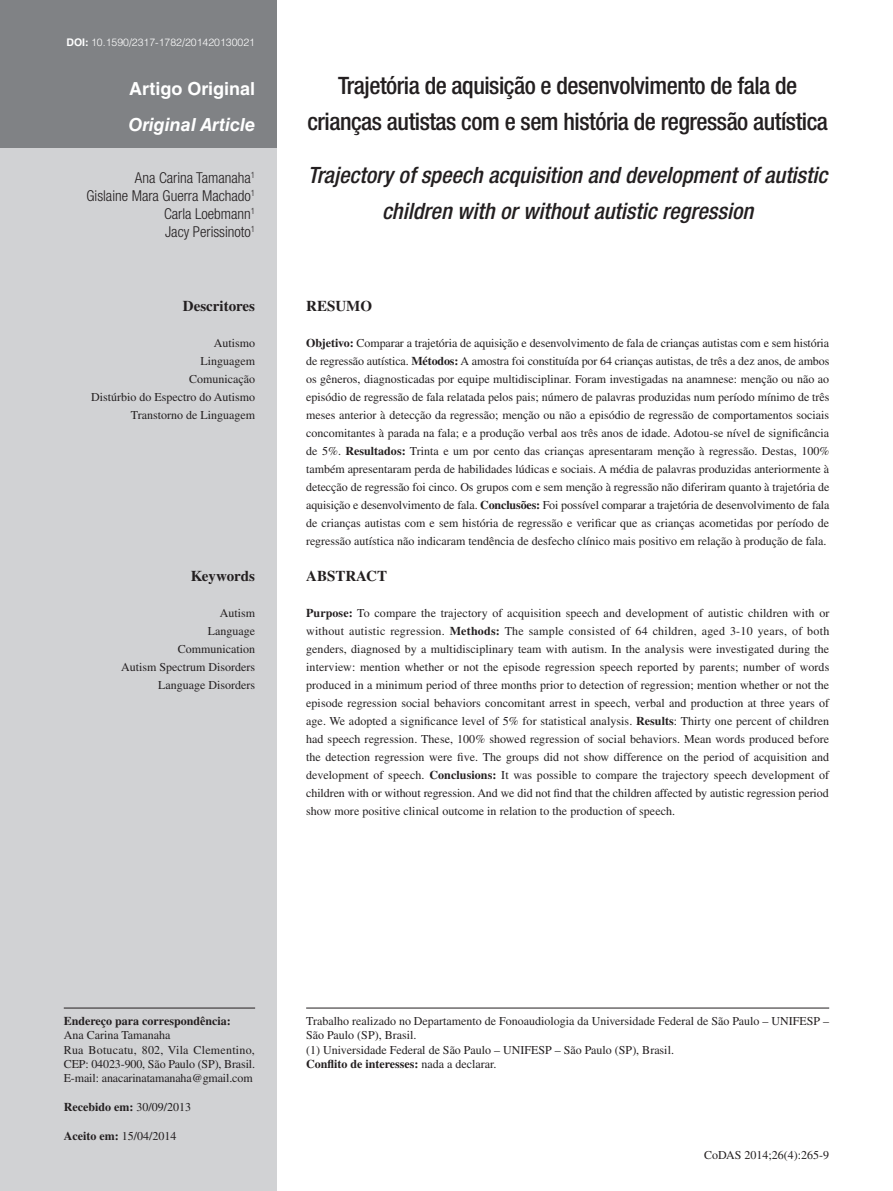
<style>
.page{position:relative;width:893px;height:1191px;background:#fff}
.page>*{position:absolute;margin:0;border:0;box-sizing:border-box;transform-origin:0 0}
._01_0_título_1{font:500 condensed 24px/36px "Helvetica Neue LT Std";letter-spacing:-.02em;color:#231f20;text-align:center}
._01_1_título_2{font:italic 500 condensed 22.5px/36px "Helvetica Neue LT Std";color:#231f20;text-align:center}
.t1{font:italic 700 18px "Helvetica LT Std";color:#fff}
.t2{font:700 18px "Helvetica LT Std";color:#fff}
._02_0_autores{font:300 condensed 15px "Helvetica Neue LT Std";color:#231f20}
._05_1_SUB_1{font:700 15px "Times LT Std";color:#231f20}
._03__1_Titulo_palavr{font:700 15px "Times LT Std";color:#231f20}
._03_0_Resumo{font:12px/18px "Times LT Std";color:#231f20;text-align:justify}
._03_2_Abstract{font:12px/18px "Times LT Std";letter-spacing:.005em;color:#231f20;text-align:justify}
._04_1_Informações{font:12px/14.4px "Times LT Std";color:#231f20;text-align:justify}
._04_0_Informações_Pr{font:12px/14.4px "Times LT Std";color:#231f20}
._03_1_Palavras-chave{font:12px "Times LT Std";color:#231f20}
._03_3_Keywords{font:12px "Times LT Std";color:#231f20}
._04_1_Informações-2{font:700 12px "Times LT Std";color:#231f20}
._04_0_Informações_Pr-2{font:700 12px "Times LT Std";color:#231f20}
._09_0_Cabeçalho{font:12px "Times LT Std";color:#231f20}
._11_0_DOI{font:300 10.5px "Helvetica LT Std";color:#fff}
.s1{font-weight:700}
.s2{font-weight:400}
</style>
<div class="page">
<div style="left:0;top:0;width:276px;height:1191px;background:#d1d2d4"></div>
<div style="left:0;top:0;width:276px;height:148px;background:#808285"></div>
<hr style="left:64px;top:1007px;width:191px;height:1px;background:#231f20">
<hr style="left:306px;top:1007px;width:523px;height:1px;background:#231f20">
<p class="_11_0_DOI" style="left:66px;top:36px;width:190px"><span class="s1">DOI:</span> 10.1590/2317-1782/201420130021</p>
<h3 class="t2" style="left:129px;top:77px;width:128px">Artigo Original</h3>
<h3 class="t1" style="left:129px;top:113px;width:128px">Original Article</h3>
<p class="_02_0_autores" style="left:135px;top:169px;width:122px">Ana Carina Tamanaha<sup>1</sup></p>
<p class="_02_0_autores" style="left:87px;top:187px;width:170px">Gislaine Mara Guerra Machado<sup>1</sup></p>
<p class="_02_0_autores" style="left:164px;top:205px;width:93px">Carla Loebmann<sup>1</sup></p>
<p class="_02_0_autores" style="left:165px;top:223px;width:91px">Jacy Perissinoto<sup>1</sup></p>
<p class="_03__1_Titulo_palavr" style="left:183px;top:297px;width:74px">Descritores</p>
<p class="_03_1_Palavras-chave" style="left:214px;top:336px;width:43px">Autismo</p>
<p class="_03_1_Palavras-chave" style="left:200px;top:354px;width:56px">Linguagem</p>
<p class="_03_1_Palavras-chave" style="left:189px;top:372px;width:67px">Comunicação</p>
<p class="_03_1_Palavras-chave" style="left:91px;top:390px;width:166px">Distúrbio do Espectro do Autismo</p>
<p class="_03_1_Palavras-chave" style="left:131px;top:408px;width:126px">Transtorno de Linguagem</p>
<p class="_05_1_SUB_1" style="left:191px;top:567px;width:66px">Keywords</p>
<p class="_03_3_Keywords" style="left:220px;top:606px;width:37px">Autism</p>
<p class="_03_3_Keywords" style="left:208px;top:624px;width:49px">Language</p>
<p class="_03_3_Keywords" style="left:178px;top:642px;width:79px">Communication</p>
<p class="_03_3_Keywords" style="left:121px;top:660px;width:135px">Autism Spectrum Disorders</p>
<p class="_03_3_Keywords" style="left:158px;top:678px;width:98px">Language Disorders</p>
<p class="_01_0_título_1" style="left:307px;top:67px;width:522px">Trajetória de aquisição e desenvolvimento de fala de crianças autistas com e sem história de regressão autística</p>
<p class="_01_1_título_2" style="left:308px;top:157px;width:521px">Trajectory of speech acquisition and development of autistic children with or without autistic regression</p>
<p class="_05_1_SUB_1" style="left:306px;top:297px;width:67px">RESUMO</p>
<p class="_03_0_Resumo" style="left:306px;top:333px;width:525px"><span class="s1">Objetivo:</span> Comparar a trajetória de aquisição e desenvolvimento de fala de crianças autistas com e sem história de regressão autística. <span class="s1">Métodos:</span> A amostra foi constituída por 64 crianças autistas, de três a dez anos, de ambos os gêneros, diagnosticadas por equipe multidisciplinar. Foram investigadas na anamnese: menção ou não ao episódio de regressão de fala relatada pelos pais; número de palavras produzidas num período mínimo de três meses anterior à detecção da regressão; menção ou não a episódio de regressão de comportamentos sociais concomitantes à parada na fala; e a produção verbal aos três anos de idade. Adotou-se nível de significância de 5%. <span class="s1">Resultados:</span> Trinta e um por cento das crianças apresentaram menção à regressão. Destas, 100% também apresentaram perda de habilidades lúdicas e sociais. A média de palavras produzidas anteriormente à detecção de regressão foi cinco. Os grupos com e sem menção à regressão não diferiram quanto à trajetória de aquisição e desenvolvimento de fala. <span class="s1">Conclusões:</span> Foi possível comparar a trajetória de desenvolvimento de fala de crianças autistas com e sem história de regressão e verificar que as crianças acometidas por período de regressão autística não indicaram tendência de desfecho clínico mais positivo em relação à produção de fala.</p>
<p class="_05_1_SUB_1" style="left:306px;top:567px;width:82px">ABSTRACT</p>
<p class="_03_2_Abstract" style="left:306px;top:603px;width:525px"><span class="s1">Purpose:</span> To compare the trajectory of acquisition speech and development of autistic children with or without autistic regression. <span class="s1">Methods:</span> The sample consisted of 64 children, aged 3-10 years, of both genders, diagnosed by a multidisciplinary team with autism. In the analysis were investigated during the interview: mention whether or not the episode regression speech reported by parents; number of words produced in a minimum period of three months prior to detection of regression; mention whether or not the episode regression social behaviors concomitant arrest in speech, verbal and production at three years of age. We adopted a significance level of 5% for statistical analysis. <span class="s1">Results</span>: Thirty one percent of children had speech regression. These, 100% showed regression of social behaviors. Mean words produced before the detection regression were five. The groups did not show difference on the period of acquisition and development of speech. <span class="s1">Conclusions:</span> It was possible to compare the trajectory speech development of children with or without regression. And we did not find that the children affected by autistic regression period show more positive clinical outcome in relation to the production of speech.</p>
<p class="_04_0_Informações_Pr-2" style="left:64px;top:1013px;width:168px">Endereço para correspondência:</p>
<p class="_04_1_Informações" style="left:64px;top:1027px;width:108px">Ana Carina Tamanaha</p>
<p class="_04_1_Informações" style="left:64px;top:1042px;width:193px">Rua Botucatu, 802, Vila Clementino, CEP: 04023-900, São Paulo (SP), Brasil.<br>E-mail: anacarinatamanaha@gmail.com</p>
<p class="_04_1_Informações-2" style="left:64px;top:1100px;width:129px">Recebido em: <span class="s2">30/09/2013</span></p>
<p class="_04_1_Informações" style="left:64px;top:1128px;width:114px"><span class="s1">Aceito em:</span> 15/04/2014</p>
<p class="_04_0_Informações_Pr" style="left:306px;top:1013px;width:524px">Trabalho realizado no Departamento de Fonoaudiologia da Universidade Federal de São Paulo – UNIFESP –<br>São Paulo (SP), Brasil.</p>
<p class="_04_1_Informações" style="left:306px;top:1042px;width:369px">(1) Universidade Federal de São Paulo – UNIFESP – São Paulo (SP), Brasil.</p>
<p class="_04_1_Informações-2" style="left:306px;top:1056px;width:192px">Conflito de interesses: <span class="s2">nada a declarar.</span></p>
<p class="_09_0_Cabeçalho" style="left:704px;top:1148px;width:127px">CoDAS 2014;26(4):265-9</p>
</div>
